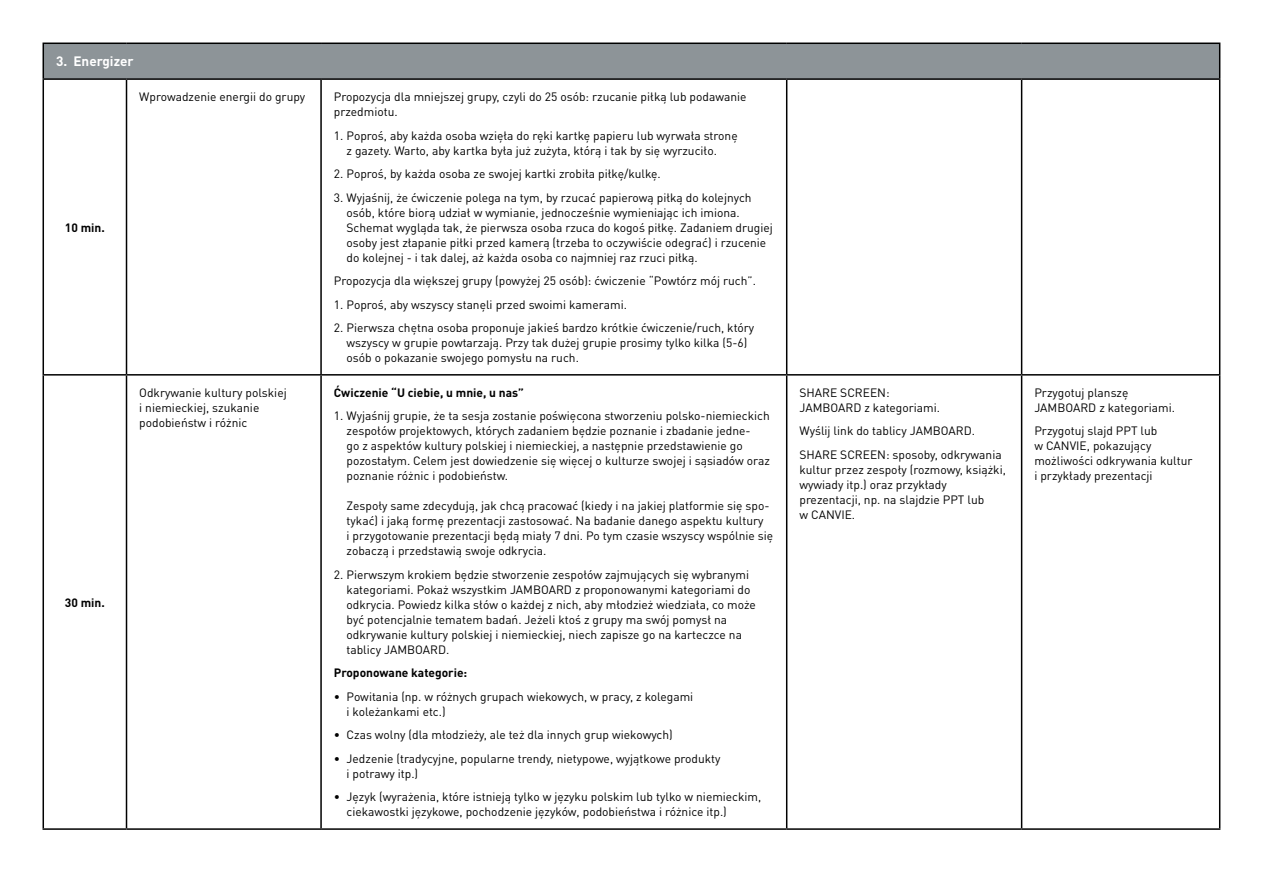
<style>
.page{position:relative;width:1263px;height:893px;background:#fff}
.page>*{position:absolute;margin:0;border:0;box-sizing:border-box;transform-origin:0 0}
.t1{font:700 13.5px "DIN Pro";color:#fff}
.t2{font:12px/15px "DIN Pro";color:#000}
.t3{font:700 12px "DIN Pro";color:#000}
</style>
<div class="page">
<div style="left:43px;top:43px;width:1177px;height:36px;background:#8d9498"></div>
<hr style="left:43px;top:43px;width:83px;height:1px;background:#000">
<hr style="left:126px;top:43px;width:195px;height:1px;background:#000">
<hr style="left:321px;top:43px;width:466px;height:1px;background:#000">
<hr style="left:787px;top:43px;width:235px;height:1px;background:#000">
<hr style="left:1022px;top:43px;width:198px;height:1px;background:#000">
<hr style="left:43px;top:78px;width:83px;height:2px;background:#000">
<hr style="left:126px;top:78px;width:195px;height:2px;background:#000">
<hr style="left:321px;top:78px;width:466px;height:2px;background:#000">
<hr style="left:787px;top:78px;width:235px;height:2px;background:#000">
<hr style="left:1022px;top:78px;width:198px;height:2px;background:#000">
<hr style="left:43px;top:374px;width:83px;height:2px;background:#000">
<hr style="left:126px;top:374px;width:195px;height:2px;background:#000">
<hr style="left:321px;top:374px;width:466px;height:2px;background:#000">
<hr style="left:787px;top:374px;width:235px;height:2px;background:#000">
<hr style="left:1022px;top:374px;width:198px;height:2px;background:#000">
<hr style="left:43px;top:828px;width:83px;height:2px;background:#000">
<hr style="left:126px;top:828px;width:195px;height:2px;background:#000">
<hr style="left:321px;top:828px;width:466px;height:2px;background:#000">
<hr style="left:787px;top:828px;width:235px;height:2px;background:#000">
<hr style="left:1022px;top:828px;width:198px;height:2px;background:#000">
<hr style="left:43px;top:44px;width:1px;height:34px;background:#000">
<hr style="left:1219px;top:44px;width:1px;height:34px;background:#000">
<hr style="left:43px;top:80px;width:1px;height:294px;background:#000">
<hr style="left:126px;top:80px;width:1px;height:294px;background:#000">
<hr style="left:320px;top:80px;width:2px;height:294px;background:#000">
<hr style="left:786px;top:80px;width:1px;height:294px;background:#000">
<hr style="left:1021px;top:80px;width:1px;height:294px;background:#000">
<hr style="left:1219px;top:80px;width:1px;height:294px;background:#000">
<hr style="left:43px;top:376px;width:1px;height:452px;background:#000">
<hr style="left:126px;top:376px;width:1px;height:452px;background:#000">
<hr style="left:320px;top:376px;width:2px;height:452px;background:#000">
<hr style="left:786px;top:376px;width:1px;height:452px;background:#000">
<hr style="left:1021px;top:376px;width:1px;height:452px;background:#000">
<hr style="left:1219px;top:376px;width:1px;height:452px;background:#000">
<p class="t1" style="left:56px;top:52px;width:79px">3. Energizer</p>
<p class="t3" style="left:65px;top:219px;width:41px">10 min.</p>
<p class="t3" style="left:65px;top:594px;width:41px">30 min.</p>
<p class="t2" style="left:139px;top:89px;width:168px">Wprowadzenie energii do grupy</p>
<p class="t2" style="left:334px;top:89px;width:414px">Propozycja dla mniejszej grupy, czyli do 25 osób: rzucanie piłką lub podawanie przedmiotu.</p>
<p class="t2" style="left:347px;top:127px;width:393px;text-indent:-13px">1. Poproś, aby każda osoba wzięła do ręki kartkę papieru lub wyrwała stronę z gazety. Warto, aby kartka była już zużyta, którą i tak by się wyrzuciło.</p>
<p class="t2" style="left:334px;top:166px;width:329px">2. Poproś, by każda osoba ze swojej kartki zrobiła piłkę/kulkę.</p>
<p class="t2" style="left:347px;top:189px;width:428px;text-indent:-13px">3. Wyjaśnij, że ćwiczenie polega na tym, by rzucać papierową piłką do kolejnych osób, które biorą udział w wymianie, jednocześnie wymieniając ich imiona.<br>Schemat wygląda tak, że pierwsza osoba rzuca do kogoś piłkę. Zadaniem drugiej osoby jest złapanie piłki przed kamerą (trzeba to oczywiście odegrać) i rzucenie do kolejnej - i tak dalej, aż każda osoba co najmniej raz rzuci piłką.</p>
<p class="t2" style="left:334px;top:273px;width:424px">Propozycja dla większej grupy (powyżej 25 osób): ćwiczenie “Powtórz mój ruch”.</p>
<p class="t2" style="left:334px;top:296px;width:295px">1. Poproś, aby wszyscy stanęli przed swoimi kamerami.</p>
<p class="t2" style="left:347px;top:320px;width:409px;text-indent:-13px">2. Pierwsza chętna osoba proponuje jakieś bardzo krótkie ćwiczenie/ruch, który wszyscy w grupie powtarzają. Przy tak dużej grupie prosimy tylko kilka (5-6) osób o pokazanie swojego pomysłu na ruch.</p>
<p class="t2" style="left:139px;top:384px;width:149px">Odkrywanie kultury polskiej i niemieckiej, szukanie podobieństw i różnic</p>
<p class="t3" style="left:334px;top:384px;width:192px">Ćwiczenie “U ciebie, u mnie, u nas”</p>
<p class="t2" style="left:347px;top:408px;width:425px;text-indent:-13px">1. Wyjaśnij grupie, że ta sesja zostanie poświęcona stworzeniu polsko-niemieckich zespołów projektowych, których zadaniem będzie poznanie i zbadanie jedne-<br>go z aspektów kultury polskiej i niemieckiej, a następnie przedstawienie go pozostałym. Celem jest dowiedzenie się więcej o kulturze swojej i sąsiadów oraz poznanie różnic i podobieństw.</p>
<p class="t2" style="left:347px;top:498px;width:428px">Zespoły same zdecydują, jak chcą pracować (kiedy i na jakiej platformie się spo&shy;tykać) i jaką formę prezentacji zastosować. Na badanie danego aspektu kultury<br>i przygotowanie prezentacji będą miały 7 dni. Po tym czasie wszyscy wspólnie się zobaczą i przedstawią swoje odkrycia.</p>
<p class="t2" style="left:347px;top:566px;width:411px;text-indent:-13px">2. Pierwszym krokiem będzie stworzenie zespołów zajmujących się wybranymi kategoriami. Pokaż wszystkim JAMBOARD z proponowanymi kategoriami do odkrycia. Powiedz kilka słów o każdej z nich, aby młodzież wiedziała, co może być potencjalnie tematem badań. Jeżeli ktoś z grupy ma swój pomysł na odkrywanie kultury polskiej i niemieckiej, niech zapisze go na karteczce na tablicy JAMBOARD.</p>
<p class="t3" style="left:334px;top:665px;width:135px">Proponowane kategorie:</p>
<p class="t2" style="left:347px;top:688px;width:348px;text-indent:-13px">• Powitania (np. w różnych grupach wiekowych, w pracy, z kolegami i koleżankami etc.)</p>
<p class="t2" style="left:334px;top:727px;width:340px">• Czas wolny (dla młodzieży, ale też dla innych grup wiekowych)</p>
<p class="t2" style="left:347px;top:750px;width:376px;text-indent:-13px">• Jedzenie (tradycyjne, popularne trendy, nietypowe, wyjątkowe produkty i potrawy itp.)</p>
<p class="t2" style="left:347px;top:789px;width:416px;text-indent:-13px">• Język (wyrażenia, które istnieją tylko w języku polskim lub tylko w niemieckim, ciekawostki językowe, pochodzenie języków, podobieństwa i różnice itp.)</p>
<p class="t2" style="left:799px;top:384px;width:142px">SHARE SCREEN:<br>JAMBOARD z kategoriami.</p>
<p class="t2" style="left:799px;top:419px;width:204px;line-height:23.5px">Wyślij link do tablicy JAMBOARD.<br>SHARE SCREEN: sposoby, odkrywania</p>
<p class="t2" style="left:799px;top:461px;width:208px">kultur przez zespoły (rozmowy, książki, wywiady itp.) oraz przykłady prezentacji, np. na slajdzie PPT lub<br>w CANVIE.</p>
<p class="t2" style="left:1034px;top:384px;width:142px">Przygotuj planszę<br>JAMBOARD z kategoriami.</p>
<p class="t2" style="left:1034px;top:423px;width:160px">Przygotuj slajd PPT lub<br>w CANVIE, pokazujący możliwości odkrywania kultur i przykłady prezentacji</p>
</div>
